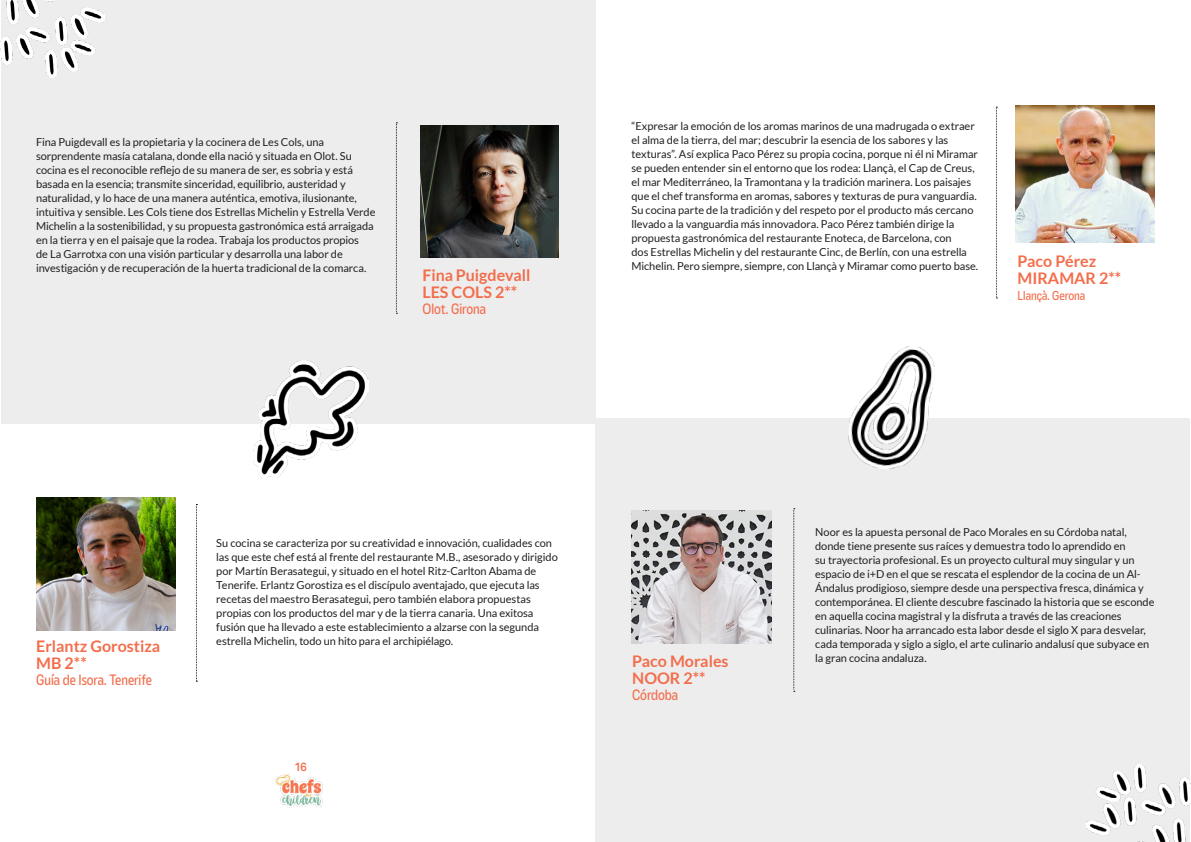
<style>
.page{position:relative;width:1191px;height:842px;background:#fff}
.page>*{position:absolute;margin:0;border:0;box-sizing:border-box;transform-origin:0 0}
.TitulosChefs{font:700 16px "Lato";color:#f36d4b}
.subtitulo{font:15px "Caraque Regular Solid";color:#f36d4b}
.subtitulo-2{font:13px "Caraque Regular Solid";color:#f36d4b}
.t1{font:12px "Caraque Regular Melted";color:#f36d4b}
.TEXTODossier{font:11px/14px "Lato";letter-spacing:-.005em;color:#202020}
</style>
<div class="page">
<img style="left:275px;top:774px;width:48px;height:34px">
<div style="left:595px;top:419px;width:594px;height:423px;background:#ededee"></div>
<div style="left:1px;top:0;width:594px;height:423px;background:#ededee"></div>
<svg style="left:793px;top:508px;width:2px;height:184px"></svg>
<img style="left:631px;top:511px;width:140px;height:133px">
<img style="left:421px;top:125px;width:137px;height:133px">
<svg style="left:396px;top:123px;width:1px;height:191px"></svg>
<img style="left:36px;top:497px;width:139px;height:133px">
<svg style="left:196px;top:504px;width:1px;height:178px"></svg>
<img style="left:0;top:0;width:105px;height:78px">
<img style="left:1086px;top:764px;width:105px;height:78px">
<img style="left:1015px;top:105px;width:140px;height:137px">
<svg style="left:996px;top:107px;width:1px;height:192px"></svg>
<img style="left:254px;top:361px;width:114px;height:116px">
<img style="left:846px;top:346px;width:91px;height:123px">
<p class="TEXTODossier" style="left:36px;top:135px;width:341px">Fina Puigdevall es la propietaria y la cocinera de Les Cols, una sorprendente masía catalana, donde ella nació y situada en Olot. Su cocina es el reconocible reflejo de su manera de ser, es sobria y está basada en la esencia; transmite sinceridad, equilibrio, austeridad y naturalidad, y lo hace de una manera auténtica, emotiva, ilusionante, intuitiva y sensible. Les Cols tiene dos Estrellas Michelin y Estrella Verde Michelin a la sostenibilidad, y su propuesta gastronómica está arraigada en la tierra y en el paisaje que la rodea. Trabaja los productos propios<br>de La Garrotxa con una visión particular y desarrolla una labor de investigación y de recuperación de la huerta tradicional de la comarca.</p>
<p class="TitulosChefs" style="left:422px;top:266px;width:109px">Fina Puigdevall</p>
<p class="TitulosChefs" style="left:422px;top:283px;width:96px">LES COLS 2**</p>
<p class="subtitulo" style="left:422px;top:300px;width:65px">Olot. Girona</p>
<p class="TEXTODossier" style="left:631px;top:119px;width:348px">“Expresar la emoción de los aromas marinos de una madrugada o extraer el alma de la tierra, del mar; descubrir la esencia de los sabores y las texturas”. Así explica Paco Pérez su propia cocina, porque ni él ni Miramar se pueden entender sin el entorno que los rodea: Llançà, el Cap de Creus, el mar Mediterráneo, la Tramontana y la tradición marinera. Los paisajes que el chef transforma en aromas, sabores y texturas de pura vanguardia.<br>Su cocina parte de la tradición y del respeto por el producto más cercano llevado a la vanguardia más innovadora. Paco Pérez también dirige la propuesta gastronómica del restaurante Enoteca, de Barcelona, con<br>dos Estrellas Michelin y del restaurante Cinc, de Berlín, con una estrella Michelin. Pero siempre, siempre, con Llançà y Miramar como puerto base.</p>
<p class="TitulosChefs" style="left:1017px;top:252px;width:80px">Paco Pérez</p>
<p class="TitulosChefs" style="left:1017px;top:269px;width:105px">MIRAMAR 2**</p>
<p class="subtitulo-2" style="left:1017px;top:288px;width:69px">Llançà. Gerona</p>
<p class="TitulosChefs" style="left:36px;top:637px;width:125px">Erlantz Gorostiza</p>
<p class="TitulosChefs" style="left:36px;top:654px;width:52px">MB 2**</p>
<p class="subtitulo" style="left:36px;top:671px;width:117px">Guía de Isora. Tenerife</p>
<p class="TEXTODossier" style="left:216px;top:536px;width:343px">Su cocina se caracteriza por su creatividad e innovación, cualidades con las que este chef está al frente del restaurante M.B., asesorado y dirigido por Martín Berasategui, y situado en el hotel Ritz-Carlton Abama de Tenerife. Erlantz Gorostiza es el discípulo aventajado, que ejecuta las recetas del maestro Berasategui, pero también elabora propuestas propias con los productos del mar y de la tierra canaria. Una exitosa fusión que ha llevado a este establecimiento a alzarse con la segunda estrella Michelin, todo un hito para el archipiélago.</p>
<p class="t1" style="left:295px;top:760px;width:14px">16</p>
<p class="TEXTODossier" style="left:815px;top:525px;width:341px">Noor es la apuesta personal de Paco Morales en su Córdoba natal, donde tiene presente sus raíces y demuestra todo lo aprendido en<br>su trayectoria profesional. Es un proyecto cultural muy singular y un espacio de i+D en el que se rescata el esplendor de la cocina de un Al-Ándalus prodigioso, siempre desde una perspectiva fresca, dinámica y contemporánea. El cliente descubre fascinado la historia que se esconde en aquella cocina magistral y la disfruta a través de las creaciones culinarias. Noor ha arrancado esta labor desde el siglo X para desvelar, cada temporada y siglo a siglo, el arte culinario andalusí que subyace en</p>
<p class="TitulosChefs" style="left:632px;top:652px;width:98px">Paco Morales</p>
<p class="TEXTODossier" style="left:815px;top:651px;width:113px">la gran cocina andaluza.</p>
<p class="TitulosChefs" style="left:632px;top:669px;width:75px">NOOR 2**</p>
<p class="subtitulo" style="left:632px;top:686px;width:47px">Córdoba</p>
</div>
